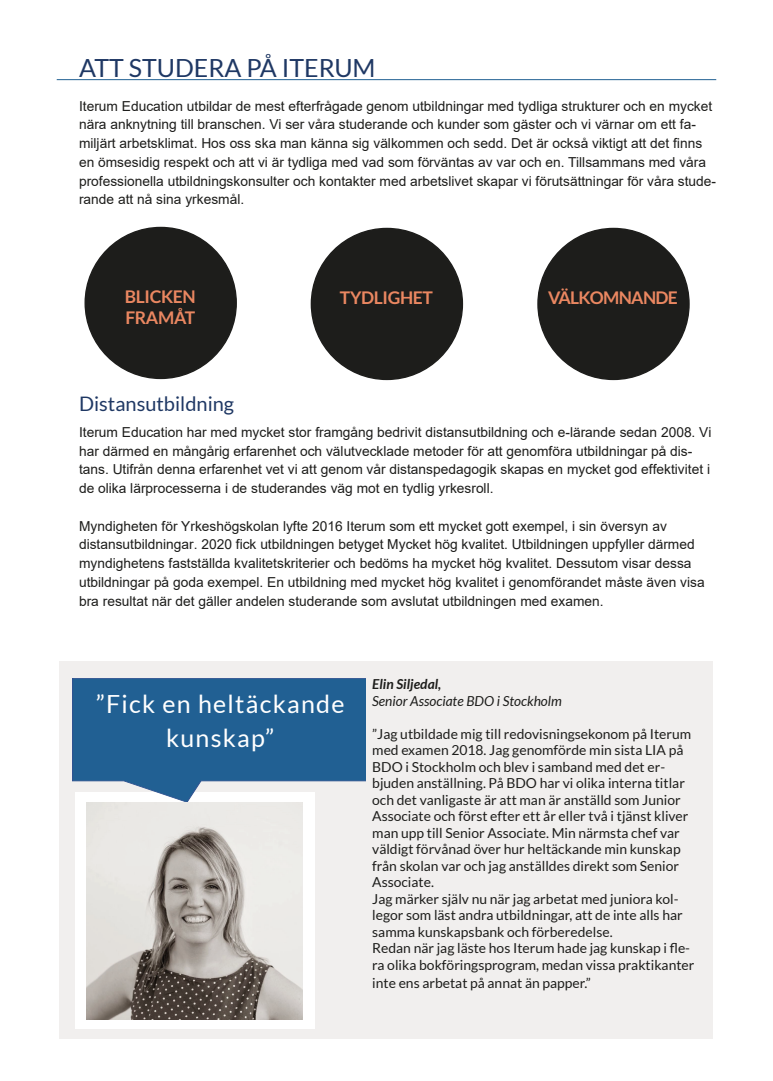
<style>
.page{position:relative;width:773px;height:1081px;background:#fff}
.page>*{position:absolute;margin:0;border:0;box-sizing:border-box;transform-origin:0 0}
.t1{font:25px/33.8px "Lato";letter-spacing:.05em;color:#fff;text-align:center}
.Heading_1{font:25px "Lato";color:#1f3864}
.t2{font:20px "Lato";color:#1f3864}
.t3{font:700 17.5px/21px "Lato";letter-spacing:-.02em;color:#ea8761}
.t4{font:700 17.5px "Lato";letter-spacing:-.04em;color:#ea8761}
.t5{font:13.75px/18.8px "Arial";color:#1d1d1b}
.t6{font:13.75px/16.5px "Lato";color:#1d1d1b}
.t7{font:italic 13.75px "Lato";color:#1d1d1b}
.t8{font:italic 700 13.75px "Lato";color:#1d1d1b}
</style>
<div class="page">
<hr style="left:57px;top:79px;width:659px;height:1px;background:#216093">
<div style="left:85px;top:227px;width:151px;height:151px;background:#1d1d1b;border-radius:50%"></div>
<div style="left:538px;top:228px;width:151px;height:151px;background:#1d1d1b;border-radius:50%"></div>
<div style="left:311px;top:228px;width:151px;height:151px;background:#1d1d1b;border-radius:50%"></div>
<div style="left:59px;top:661px;width:653px;height:377px;background:#f1efee"></div>
<div style="left:75px;top:792px;width:239px;height:237px;background:#fff"></div>
<svg style="left:72px;top:678px;width:293px;height:125px;background:#4176a1"></svg>
<img style="left:86px;top:803px;width:217px;height:216px">
<p class="Heading_1" style="left:79px;top:54px;width:298px">ATT STUDERA PÅ ITERUM</p>
<p class="t5" style="left:79px;top:96px;width:638px">Iterum Education utbildar de mest efterfrågade genom utbildningar med tydliga strukturer och en mycket nära anknytning till branschen. Vi ser våra studerande och kunder som gäster och vi värnar om ett fa&shy;miljärt arbetsklimat. Hos oss ska man känna sig välkommen och sedd. Det är också viktigt att det finns en ömsesidig respekt och att vi är tydliga med vad som förväntas av var och en. Tillsammans med våra professionella utbildningskonsulter och kontakter med arbetslivet skapar vi förutsättningar för våra stude&shy;rande att nå sina yrkesmål.</p>
<p class="t3" style="left:125px;top:286px;width:73px">BLICKEN<br>FRAMÅT</p>
<p class="t3" style="left:340px;top:287px;width:94px">TYDLIGHET</p>
<p class="t4" style="left:548px;top:288px;width:131px">VÄLKOMNANDE</p>
<p class="t2" style="left:79px;top:392px;width:157px">Distansutbildning</p>
<p class="t5" style="left:79px;top:423px;width:634px">Iterum Education har med mycket stor framgång bedrivit distansutbildning och e-lärande sedan 2008. Vi har därmed en mångårig erfarenhet och välutvecklade metoder för att genomföra utbildningar på dis&shy;tans. Utifrån denna erfarenhet vet vi att genom vår distanspedagogik skapas en mycket god effektivitet i de olika lärprocesserna i de studerandes väg mot en tydlig yrkesroll.</p>
<p class="t5" style="left:79px;top:516px;width:627px">Myndigheten för Yrkeshögskolan lyfte 2016 Iterum som ett mycket gott exempel, i sin översyn av distansutbildningar. 2020 fick utbildningen betyget Mycket hög kvalitet. Utbildningen uppfyller därmed myndighetens fastställda kvalitetskriterier och bedöms ha mycket hög kvalitet. Dessutom visar dessa utbildningar på goda exempel. En utbildning med mycket hög kvalitet i genomförandet måste även visa bra resultat när det gäller andelen studerande som avslutat utbildningen med examen.</p>
<p class="t1" style="left:96px;top:686px;width:250px">”Fick en heltäckande kunskap”</p>
<p class="t8" style="left:372px;top:676px;width:70px">Elin Siljedal,</p>
<p class="t7" style="left:372px;top:693px;width:191px">Senior Associate BDO i Stockholm</p>
<p class="t6" style="left:372px;top:725px;width:323px">”Jag utbildade mig till redovisningsekonom på Iterum med examen 2018. Jag genomförde min sista LIA på BDO i Stockholm och blev i samband med det er&shy;bjuden anställning. På BDO har vi olika interna titlar och det vanligaste är att man är anställd som Junior Associate och först efter ett år eller två i tjänst kliver man upp till Senior Associate. Min närmsta chef var väldigt förvånad över hur heltäckande min kunskap från skolan var och jag anställdes direkt som Senior Associate.<br>Jag märker själv nu när jag arbetat med juniora kol&shy;legor som läst andra utbildningar, att de inte alls har samma kunskapsbank och förberedelse.<br>Redan när jag läste hos Iterum hade jag kunskap i fle&shy;ra olika bokföringsprogram, medan vissa praktikanter</p>
<p class="t6" style="left:372px;top:974px;width:220px">inte ens arbetat på annat än papper.”</p>
</div>
